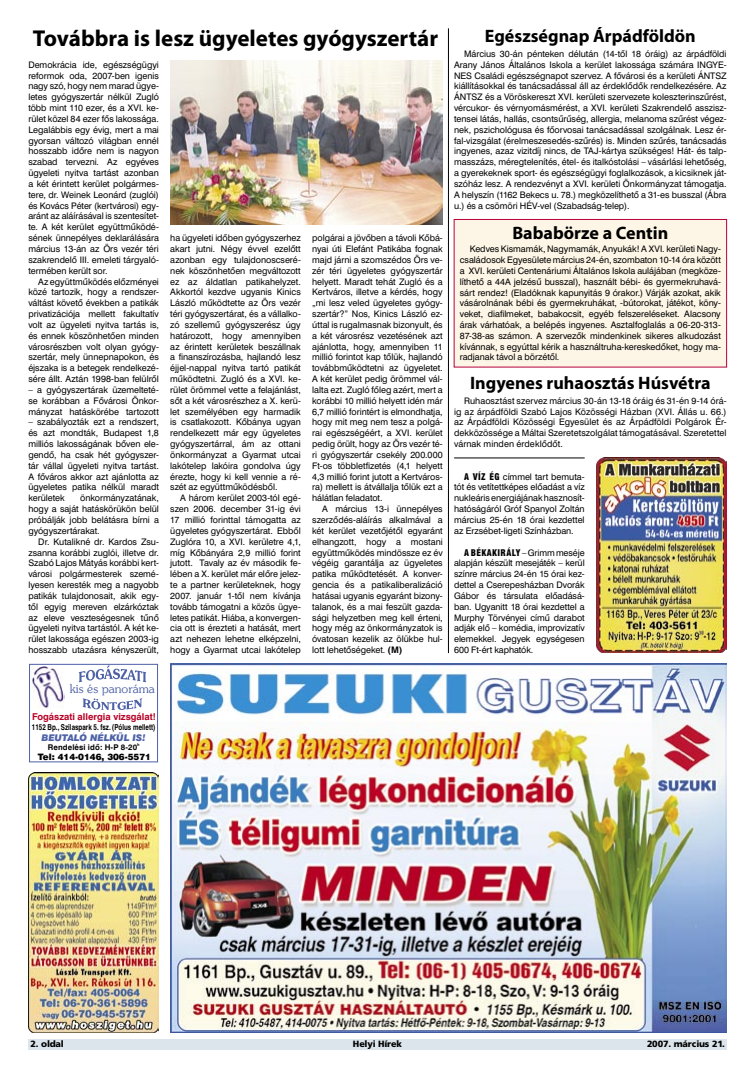
<style>
.page{position:relative;width:755px;height:1078px;background:#fff}
.page>*{position:absolute;margin:0;border:0;box-sizing:border-box;transform-origin:0 0}
._18pk{font:700 23px "Myriad Pro";color:#000}
._18pk-2{font:700 18px "Myriad Pro";color:#000}
.t1{font:12.1px "Southern";color:#4d61a7}
.t2{font:700 9.4px "H Swiss 721";color:#b70026}
.t3{font:italic 900 9.2px "H Swiss 721";color:#4d61a7}
.Body_Text{font:9px/10.8px "Swiss 721 PFL";letter-spacing:-.005em;color:#000;text-align:justify}
.Body_Text-2{font:9px "Frutiger Blk PFL";color:#000}
.t4{font:900 8.8px "H Swiss 721";color:#000}
.t5{font:8.2px "H Helvetica Narrow Bold";color:#000;scale:.93 1}
.t6{font:700 7.9px "H Swiss 721";letter-spacing:.015em;color:#000}
.t7{font:700 3.9px "H Swiss 721";color:#000}
.s1{font-weight:700}
.s2{font-family:"Swiss 721 Blk Cn PFL"}
</style>
<div class="page">
<div style="left:28px;top:1038px;width:698px;height:11px;background:#dce5eb"></div>
<img style="left:170px;top:663px;width:556px;height:369px">
<img style="left:28px;top:772px;width:131px;height:260px">
<div style="left:29px;top:663px;width:129px;height:99px;border:1px solid #4d61a7"></div>
<svg style="left:79px;top:665px;width:67px;height:17px"></svg>
<svg style="left:83px;top:698px;width:59px;height:12px"></svg>
<img style="left:32px;top:666px;width:33px;height:42px">
<img style="left:170px;top:61px;width:272px;height:163px">
<div style="left:454px;top:219px;width:272px;height:148px;background:#fdf6e7"></div>
<div style="left:453px;top:219px;width:273px;height:148px;border:1px solid #b8003b"></div>
<img style="left:596px;top:458px;width:130px;height:194px">
<hr style="left:454px;top:457px;width:130px;height:1px;background:#000">
<hr style="left:448px;top:28px;width:1px;height:625px;background:#000">
<p class="_18pk" style="left:33px;top:25px;width:406px">Továbbra is lesz ügyeletes gyógyszertár</p>
<p class="Body_Text" style="left:28px;top:59px;width:132px">Demokrácia ide, egészségügyi reformok oda, 2007-ben igenis nagy szó, hogy nem marad ügye&shy;letes gyógyszertár nélkül Zugló több mint 110 ezer, és a XVI. ke&shy;rület közel 84 ezer fős lakossága.<br>Legalábbis egy évig, mert a mai gyorsan változó világban ennél hosszabb időre nem is nagyon szabad tervezni. Az egyéves ügyeleti nyitva tartást azonban a két érintett kerület polgármes&shy;tere, dr. Weinek Leonárd (zuglói) és Kovács Péter (kertvárosi) egy&shy;aránt az aláírásával is szentesítet&shy;te. A két kerület együttműködé&shy;sének ünnepélyes deklarálására március 13-án az Örs vezér téri szakrendelő III. emeleti tárgyaló&shy;termében került sor.</p>
<p class="Body_Text" style="left:28px;top:276px;width:132px;text-indent:10px">Az együttműködés előzményei közé tartozik, hogy a rendszer&shy;váltást követő években a patikák privatizációja mellett fakultatív volt az ügyeleti nyitva tartás is, és ennek köszönhetően minden városrészben volt olyan gyógy&shy;szertár, mely ünnepnapokon, és éjszaka is a betegek rendelkezé&shy;sére állt. Aztán 1998-ban felülről</p>
<p class="Body_Text" style="left:28px;top:384px;width:132px">– a gyógyszertárak üzemelteté&shy;se korábban a Fővárosi Önkor&shy;mányzat hatáskörébe tartozott</p>
<p class="Body_Text" style="left:28px;top:416px;width:132px">– szabályozták ezt a rendszert, és azt mondták, Budapest 1,8 milliós lakosságának bőven ele&shy;gendő, ha csak hét gyógyszer&shy;tár vállal ügyeleti nyitva tartást.<br>A főváros akkor azt ajánlotta az ügyeletes patika nélkül maradt kerületek</p>
<p class="Body_Text" style="left:170px;top:232px;width:132px">ha ügyeleti időben gyógyszerhez akart jutni. Négy évvel ezelőtt azonban egy tulajdonoscseré&shy;nek köszönhetően megváltozott ez az áldatlan patikahelyzet.<br>Akkortól kezdve ugyanis Kinics László működtette az Örs vezér téri gyógyszertárat, és a vállalko&shy;zó szellemű gyógyszerész úgy határozott, hogy amennyiben az érintett kerületek beszállnak a finanszírozásba, hajlandó lesz éjjel-nappal nyitva tartó patikát működtetni. Zugló és a XVI. ke&shy;rület örömmel vette a felajánlást, sőt a két városrészhez a X. kerü&shy;let személyében egy harmadik is csatlakozott. Kőbánya ugyan rendelkezett már egy ügyeletes gyógyszertárral, ám az ottani önkormányzat a Gyarmat utcai lakótelep lakóira gondolva úgy érezte, hogy ki kell vennie a ré&shy;szét az együttműködésből.</p>
<p class="Body_Text" style="left:170px;top:492px;width:132px;text-indent:10px">A három kerület 2003-tól egé&shy;szen 2006. december 31-ig évi 17 millió forinttal támogatta az ügyeletes gyógyszertárat. Ebből Zuglóra 10, a XVI. kerületre 4,1, míg Kőbányára 2,9 millió forint jutott. Tavaly az év második fe&shy;lében a X. kerület már előre jelez&shy;te a partner kerületeknek, hogy 2007. január 1-től nem kívánja tovább támogatni a közös ügye&shy;letes patikát. Hiába, a konvergen&shy;cia ott is érezteti a hatását, mert azt nehezen lehetne elképzelni, hogy a Gyarmat utcai lakótelep</p>
<p class="Body_Text" style="left:312px;top:232px;width:132px">polgárai a jövőben a távoli Kőbá&shy;nyai úti Elefánt Patikába fognak majd járni a szomszédos Örs ve&shy;zér téri ügyeletes gyógyszertár helyett. Maradt tehát Zugló és a Kertváros, illetve a kérdés, hogy „mi lesz veled ügyeletes gyógy&shy;szertár?” Nos, Kinics László ez&shy;úttal is rugalmasnak bizonyult, és a két városrész vezetésének azt ajánlotta, hogy, amennyiben 11 millió forintot kap tőlük, hajlandó továbbműködtetni az ügyeletet.<br>A két kerület pedig örömmel vál&shy;lalta ezt. Zugló főleg azért, mert a korábbi 10 millió helyett idén már 6,7 millió forintért is elmondhatja, hogy mit meg nem tesz a polgá&shy;rai egészségéért, a XVI. kerület pedig örült, hogy az Örs vezér té&shy;ri gyógyszertár csekély 200.000<br>Ft-os többletfizetés (4,1 helyett 4,3 millió forint jutott a Kertváros&shy;ra) mellett is átvállalja tőlük ezt a hálátlan feladatot.</p>
<p class="Body_Text" style="left:312px;top:503px;width:132px;text-indent:10px">A március 13-i ünnepélyes szerződés-aláírás alkalmával a két kerület vezetőjétől egyaránt elhangzott, hogy a mostani együttműködés mindössze ez év végéig garantálja az ügyeletes patika működtetését. A konver&shy;gencia és a patikaliberalizáció hatásai ugyanis egyaránt bizony&shy;talanok, és a mai feszült gazda&shy;sági helyzetben meg kell érteni, hogy még az önkormányzatok is óvatosan kezelik az ölükbe hul&shy;lott lehetőségeket. <span class="s1">(M)</span></p>
<p class="Body_Text" style="left:28px;top:492px;width:132px;text-indent:52px">önkormányzatának, hogy a saját hatáskörükön belül próbálják jobb belátásra bírni a gyógyszertárakat.</p>
<p class="Body_Text" style="left:28px;top:536px;width:132px;text-indent:10px">Dr. Kutalikné dr. Kardos Zsu&shy;zsanna korábbi zuglói, illetve dr.<br>Szabó Lajos Mátyás korábbi kert&shy;városi polgármesterek szemé&shy;lyesen keresték meg a nagyobb patikák tulajdonosait, akik egy&shy;től egyig mereven elzárkóztak az eleve veszteségesnek tűnő ügyeleti nyitva tartástól. A két ke&shy;rület lakossága egészen 2003-ig hosszabb utazásra kényszerült,</p>
<p class="_18pk-2" style="left:484px;top:26px;width:212px">Egészségnap Árpádföldön</p>
<p class="Body_Text" style="left:454px;top:48px;width:274px;text-indent:10px">Március 30-án pénteken délután (14-től 18 óráig) az árpádföldi Arany János Általános Iskola a kerület lakossága számára INGYE-NES Családi egészségnapot szervez. A fővárosi és a kerületi ÁNTSZ kiállításokkal és tanácsadással áll az érdeklődők rendelkezésére. Az ÁNTSZ és a Vöröskereszt XVI. kerületi szervezete koleszterinszűrést, vércukor- és vérnyomásmérést, a XVI. kerületi Szakrendelő asszisz&shy;tensei látás, hallás, csontsűrűség, allergia, melanoma szűrést végez&shy;nek, pszichológusa és főorvosai tanácsadással szolgálnak. Lesz ér&shy;fal-vizsgálat (érelmeszesedés-szűrés) is. Minden szűrés, tanácsadás ingyenes, azaz vizitdíj nincs, de TAJ-kártya szükséges! Hát- és talp&shy;masszázs, méregtelenítés, étel- és italkóstolási – vásárlási lehetőség, a gyerekeknek sport- és egészségügyi foglalkozások, a kicsiknek ját&shy;szóház lesz. A rendezvényt a XVI. kerületi Önkormányzat támogatja.<br>A helyszín (1162 Bekecs u. 78.) megközelíthető a 31-es busszal (Ábra u.) és a csömöri HÉV-vel (Szabadság-telep).</p>
<p class="_18pk-2" style="left:512px;top:222px;width:157px">Bababörze a Centin</p>
<p class="Body_Text" style="left:459px;top:243px;width:262px;text-indent:10px">Kedves Kismamák, Nagymamák, Anyukák! A XVI. kerületi Nagy&shy;családosok Egyesülete március 24-én, szombaton 10-14 óra között a XVI. kerületi Centenáriumi Általános Iskola aulájában (megköze&shy;líthető a 44A jelzésű busszal), használt bébi- és gyermekruhavá&shy;sárt rendez! (Eladóknak kapunyitás 9 órakor.) Várják azokat, akik vásárolnának bébi és gyermekruhákat, -bútorokat, játékot, köny&shy;veket, diafilmeket, babakocsit, egyéb felszereléseket. Alacsony árak várhatóak, a belépés ingyenes. Asztalfoglalás a 06-20-313- 87-38-as számon. A szervezők mindenkinek sikeres alkudozást kívánnak, s egyúttal kérik a használtruha-kereskedőket, hogy ma&shy;radjanak távol a börzétől.</p>
<p class="_18pk-2" style="left:470px;top:373px;width:242px">Ingyenes ruhaosztás Húsvétra</p>
<p class="Body_Text" style="left:454px;top:395px;width:274px;text-indent:10px">Ruhaosztást szervez március 30-án 13-18 óráig és 31-én 9-14 órá&shy;ig az árpádföldi Szabó Lajos Közösségi Házban (XVI. Állás u. 66.) az Árpádföldi Közösségi Egyesület és az Árpádföldi Polgárok Ér&shy;dekközössége a Máltai Szeretetszolgálat támogatásával. Szeretettel várnak minden érdeklődőt.</p>
<p class="Body_Text" style="left:454px;top:471px;width:132px;text-indent:10px"><span class="s2">A VÍZ ÉG</span> címmel tart bemuta&shy;tót és vetítettképes előadást a víz nukleáris energiájának hasznosít&shy;hatóságáról Gróf Spanyol Zoltán március 25-én 18 órai kezdettel az Erzsébet-ligeti Színházban.</p>
<p class="Body_Text" style="left:454px;top:546px;width:132px;text-indent:10px"><span class="s2">A BÉKAKIRÁLY</span> – Grimm meséje alapján készült mesejáték – kerül színre március 24-én 15 órai kez&shy;dettel a Cserepesházban Dvorák Gábor és társulata előadásá&shy;ban. Ugyanitt 18 órai kezdettel a Murphy Törvényei című darabot adják elő – komédia, improvizatív elemekkel. Jegyek egységesen 600 Ft-ért kaphatók.</p>
<p class="t1" style="left:70px;top:683px;width:86px">kis és panoráma</p>
<p class="t5" style="left:32px;top:721px;width:134px">1152 Bp., Szilaspark 5. fsz. (Pólus mellett)</p>
<p class="t3" style="left:41px;top:732px;width:106px">BEUTALÓ NÉLKÜL IS!</p>
<p class="t6" style="left:48px;top:743px;width:91px">Rendelési idõ: H-P 8-20</p>
<p class="t7" style="left:137px;top:743px;width:4px">h</p>
<p class="t4" style="left:38px;top:753px;width:115px">Tel: 414-0146, 306-5571</p>
<p class="t2" style="left:32px;top:712px;width:125px">Fogászati allergia vizsgálat!</p>
<p class="Body_Text-2" style="left:30px;top:1038px;width:35px">2. oldal</p>
<p class="Body_Text-2" style="left:352px;top:1038px;width:51px">Helyi Hírek</p>
<p class="Body_Text-2" style="left:646px;top:1038px;width:79px">2007. március 21.</p>
</div>
